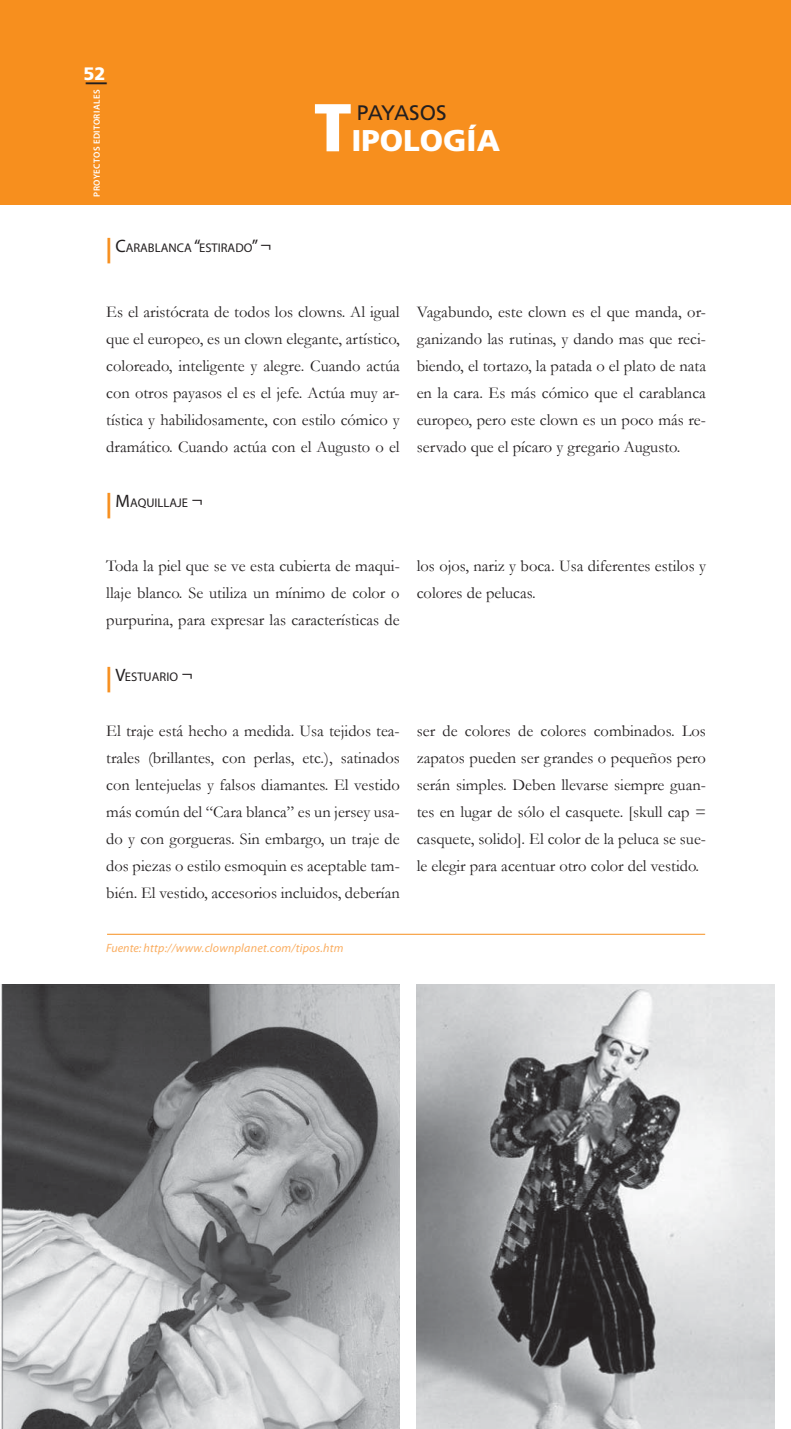
<style>
.page{position:relative;width:791px;height:1429px;background:#fff}
.page>*{position:absolute;margin:0;border:0;box-sizing:border-box;transform-origin:0 0}
.t1{font:900 67.5px "Frutiger";color:#fff}
.t2{font:900 30px "Frutiger";color:#fff}
.t3{font:700 25.5px "Frutiger";color:#f78f1e}
.t4{font:21px "Frutiger";letter-spacing:-.02em;color:#231f20}
.t5{font:900 18px "Frutiger";color:#fff}
.t6{font:16.5px/27px "Garamond";color:#231f20;text-align:justify}
.t7{font:12.6px "Myriad Pro";color:#231f20}
.t8{font:italic 12px "Myriad Pro";letter-spacing:.02em;color:#faad60}
.t9{font:600 9px "Myriad Pro";letter-spacing:.04em;color:#fff}
.s1{font-size:18px}
</style>
<div class="page">
<div style="left:0;top:0;width:791px;height:204px;background:#f78f1e"></div>
<hr style="left:107px;top:934px;width:598px;height:1px;background:#f78f1e">
<img style="left:416px;top:984px;width:359px;height:445px">
<img style="left:0;top:984px;width:400px;height:445px">
<p class="t5" style="left:83px;top:67px;width:24px">52</p>
<p class="t4" style="left:107px;top:81px;width:6px;rotate:90deg">|</p>
<p class="t9" style="left:92px;top:196px;width:108px;rotate:-90deg">PROYECTOS EDITORIALES</p>
<h3 class="t3" style="left:106px;top:237px;width:7px">|</h3>
<p class="t7" style="left:115px;top:240px;width:157px"><span class="s1">C</span>ARABLANCA <span class="s1">“</span>ESTIRADO<span class="s1">”</span> <span class="s1">¬</span></p>
<h1 class="t1" style="left:314px;top:101px;width:39px">T</h1>
<p class="t4" style="left:357px;top:104px;width:91px">PAYASOS</p>
<h2 class="t2" style="left:352px;top:129px;width:150px">IPOLOGÍA</h2>
<p class="t6" style="left:106px;top:298px;width:295px">Es el aristócrata de todos los clowns. Al igual que el europeo, es un clown elegante, artístico, coloreado, inteligente y alegre. Cuando actúa con otros payasos el es el jefe. Actúa muy ar&shy;tística y habilidosamente, con estilo cómico y dramático. Cuando actúa con el Augusto o el</p>
<p class="t6" style="left:417px;top:298px;width:291px">Vagabundo, este clown es el que manda, or&shy;ganizando las rutinas, y dando mas que reci&shy;biendo, el tortazo, la patada o el plato de nata en la cara. Es más cómico que el carablanca europeo, pero este clown es un poco más re&shy;servado que el pícaro y gregario Augusto.</p>
<h3 class="t3" style="left:106px;top:493px;width:7px">|</h3>
<p class="t7" style="left:115px;top:496px;width:89px"><span class="s1">M</span>AQUILLAJE <span class="s1">¬</span></p>
<p class="t6" style="left:106px;top:553px;width:295px">Toda la piel que se ve esta cubierta de maqui&shy;llaje blanco. Se utiliza un mínimo de color o purpurina, para expresar las características de</p>
<h3 class="t3" style="left:106px;top:666px;width:7px">|</h3>
<p class="t7" style="left:115px;top:669px;width:79px"><span class="s1">V</span>ESTUARIO <span class="s1">¬</span></p>
<p class="t6" style="left:106px;top:717px;width:295px">El traje está hecho a medida. Usa tejidos tea&shy;trales (brillantes, con perlas, etc.), satinados con lentejuelas y falsos diamantes. El vestido más común del “Cara blanca” es un jersey usa&shy;do y con gorgueras. Sin embargo, un traje de dos piezas o estilo esmoquin es aceptable tam&shy;bién. El vestido, accesorios incluidos, deberían</p>
<p class="t6" style="left:417px;top:553px;width:291px">los ojos, nariz y boca. Usa diferentes estilos y colores de pelucas.</p>
<p class="t6" style="left:417px;top:717px;width:291px">ser de colores de colores combinados. Los zapatos pueden ser grandes o pequeños pero serán simples. Deben llevarse siempre guan&shy;tes en lugar de sólo el casquete. [skull cap = casquete, solido]. El color de la peluca se sue&shy;le elegir para acentuar otro color del vestido.</p>
<p class="t8" style="left:106px;top:943px;width:239px">Fuente: http://www.clownplanet.com/tipos.htm</p>
</div>
